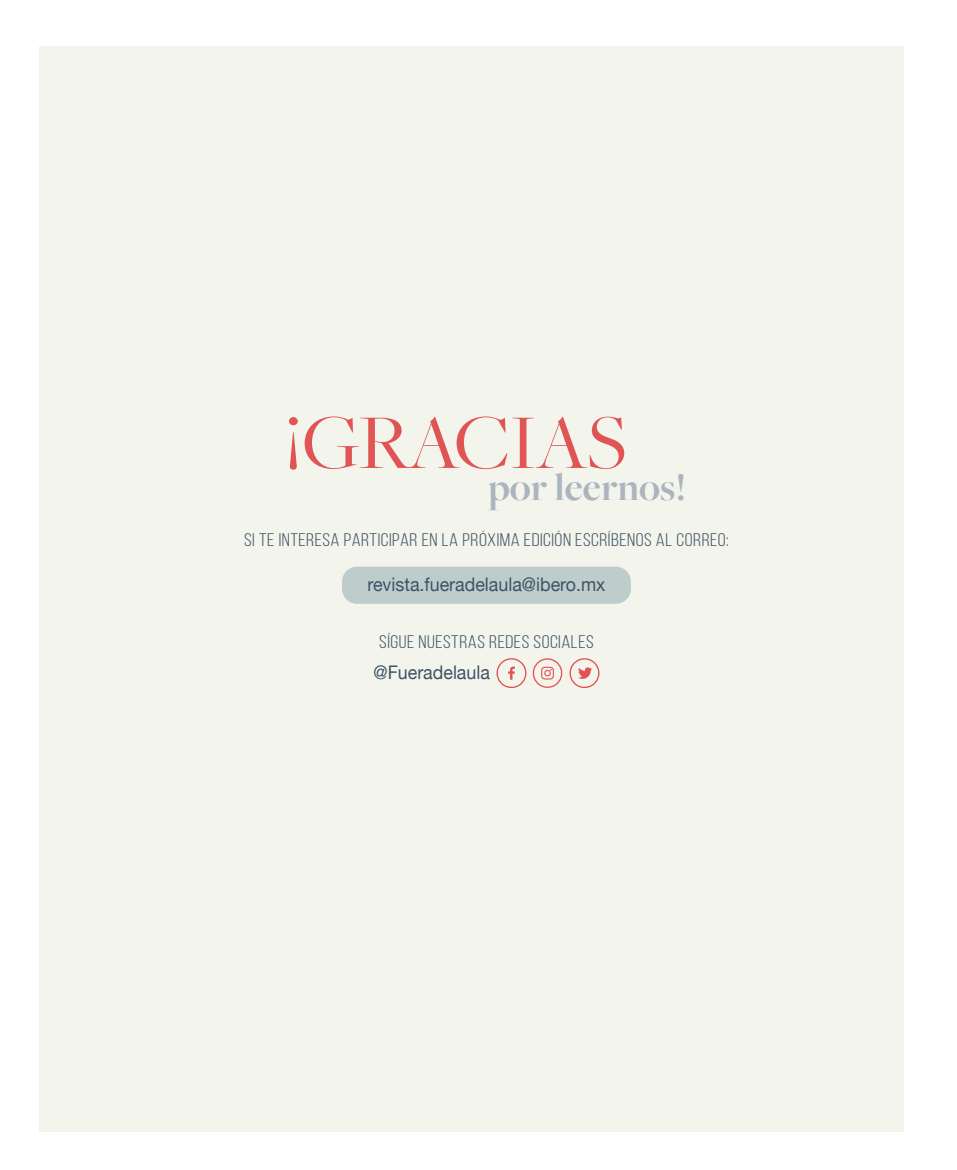
<style>
.page{position:relative;width:957px;height:1170px;background:#fff}
.page>*{position:absolute;margin:0;border:0;box-sizing:border-box;transform-origin:0 0}
.t1{font:80.25px "Freight Big Pro";letter-spacing:-.015em;color:#e05554;scale:1.04 1}
.t2{font:700 40.62px "Freight Big Pro";color:#acb5be}
.t3{font:18.75px "Helvetica Neue";color:#3e5364;scale:.95 1}
.t4{font:18.25px "Bebas Neue";letter-spacing:.025em;color:#3e5364;scale:1.13 1}
</style>
<div class="page">
<div style="left:40px;top:46px;width:864px;height:1085px;background:#f3f5ed"></div>
<div style="left:342px;top:566px;width:289px;height:37px;background:#bfcccc;border-radius:15px"></div>
<svg style="left:496px;top:658px;width:104px;height:30px"></svg>
<p class="t1" style="left:283px;top:390px;width:332px">¡GRACIAS</p>
<p class="t2" style="left:488px;top:461px;width:199px">por leernos!</p>
<p class="t4" style="left:244px;top:529px;width:430px">SI TE INTERESA PARTICIPAR EN LA PRÓXIMA EDICIÓN ESCRÍBENOS AL CORREO:</p>
<p class="t3" style="left:367px;top:572px;width:252px">revista.fueradelaula@ibero.mx</p>
<p class="t4" style="left:379px;top:632px;width:191px">SÍGUE NUESTRAS REDES SOCIALES</p>
<p class="t3" style="left:373px;top:661px;width:124px">@Fueradelaula</p>
</div>
